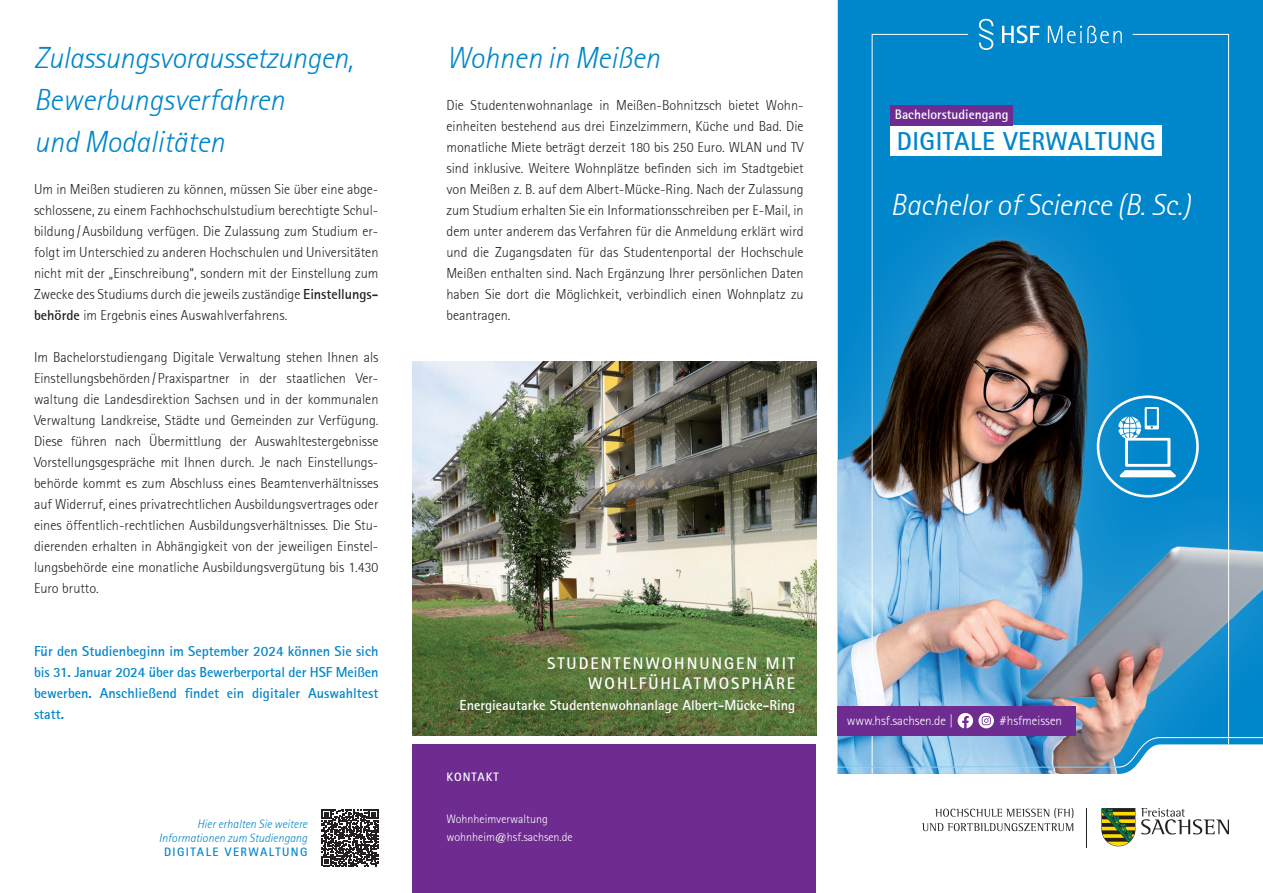
<style>
.page{position:relative;width:1263px;height:893px;background:#fff}
.page>*{position:absolute;margin:0;border:0;box-sizing:border-box;transform-origin:0 0}
.t1{font:italic 300 30px/42px "Rotis Sans Serif";color:#0086cb}
.t2{font:italic 300 30px "Rotis Sans Serif";color:#fff}
.t3{font:700 25.5px "Rotis Sans Serif";letter-spacing:.02em;color:#0086cb}
.t4{font:700 16.5px/19.8px "Rotis Sans Serif";letter-spacing:.12em;color:#fff;text-align:right}
.t5{font:300 14.25px/21px "Rotis Sans Serif";color:#231f20;text-align:justify}
.t6{font:700 14.25px/21px "Rotis Sans Serif";color:#0086cb;text-align:justify}
.t7{font:700 14.25px "Rotis Sans Serif";color:#fff}
.t8{font:700 13.5px "Rotis Sans Serif";color:#fff}
.t9{font:300 13.05px "Rotis Sans Serif";color:#fff}
.t10{font:italic 300 12px/14.4px "Rotis Sans Serif";color:#0086cb;text-align:right}
.t11{font:300 12px/18.6px "Rotis Sans Serif";color:#fff}
.t12{font:700 12px "Rotis Sans Serif";letter-spacing:.12em;color:#0086cb}
.t13{font:700 12px "Rotis Sans Serif";letter-spacing:.08em;color:#fff}
.s1{font-weight:700}
.s2{font-size:13.5px}
</style>
<div class="page">
<svg style="left:922px;top:808px;width:151px;height:23px"></svg>
<svg style="left:1141px;top:808px;width:88px;height:26px"></svg>
<svg style="left:1101px;top:808px;width:34px;height:38px"></svg>
<hr style="left:1087px;top:808px;width:1px;height:39px;background:#231f20">
<div style="left:838px;top:0;width:425px;height:160px;background:#0086cb"></div>
<img style="left:838px;top:222px;width:425px;height:552px">
<img style="left:871px;top:34px;width:358px;height:740px">
<svg style="left:1097px;top:395px;width:102px;height:102px"></svg>
<svg style="left:979px;top:19px;width:14px;height:31px"></svg>
<svg style="left:1002px;top:25px;width:37px;height:18px"></svg>
<svg style="left:1048px;top:26px;width:74px;height:17px"></svg>
<div style="left:890px;top:126px;width:272px;height:30px;background:#fff"></div>
<div style="left:890px;top:105px;width:123px;height:21px;background:#6e2c91"></div>
<div style="left:838px;top:706px;width:238px;height:30px;background:#6e2c91"></div>
<svg style="left:957px;top:713px;width:37px;height:15px"></svg>
<div style="left:412px;top:744px;width:404px;height:149px;background:#6e2c91"></div>
<img style="left:412px;top:362px;width:404px;height:374px">
<svg style="left:321px;top:809px;width:57px;height:57px"></svg>
<h1 class="t1" style="left:34px;top:37px;width:321px">Zulassungsvoraussetzungen,<br>Bewerbungsverfahren<br>und Modalitäten</h1>
<p class="t5" style="left:34px;top:178px;width:346px">Um in Meißen studieren zu können, müssen Sie über eine abge&shy;schlossene, zu einem Fachhochschulstudium berechtigte Schul&shy;bildung /Ausbildung verfügen. Die Zulassung zum Studium er&shy;folgt im Unterschied zu anderen Hochschulen und Universitäten nicht mit der „Einschreibung“, sondern mit der Einstellung zum Zwecke des Studiums durch die jeweils zuständige <span class="s1">Einstellungs&shy;behörde</span> im Ergebnis eines Auswahlverfahrens.</p>
<p class="t5" style="left:34px;top:346px;width:346px">Im Bachelorstudiengang Digitale Verwaltung stehen Ihnen als Einstellungsbehörden/ Praxispartner in der staatlichen Ver&shy;waltung die Landesdirektion Sachsen und in der kommunalen Verwaltung Landkreise, Städte und Gemeinden zur Verfügung.<br>Diese führen nach Übermittlung der Auswahltestergebnisse Vorstellungsgespräche mit Ihnen durch. Je nach Einstellungs&shy;behörde kommt es zum Abschluss eines Beamtenverhältnisses auf Widerruf, eines privatrechtlichen Ausbildungsvertrages oder eines öffentlich-rechtlichen Ausbildungsverhältnisses. Die Stu&shy;dierenden erhalten in Abhängigkeit von der jeweiligen Einstel&shy;lungsbehörde eine monatliche Ausbildungsvergütung bis 1.430<br>Euro brutto.</p>
<p class="t6" style="left:34px;top:640px;width:346px">Für den Studienbeginn im September 2024 können Sie sich bis 31. Januar 2024 über das Bewerberportal der HSF Meißen bewerben. Anschließend findet ein digitaler Auswahltest statt.</p>
<p class="t10" style="left:159px;top:817px;width:150px">Hier erhalten Sie weitere<br>Informationen zum Studiengang</p>
<p class="t12" style="left:164px;top:845px;width:145px">DIGITALE VERWALTUNG</p>
<h1 class="t1" style="left:446px;top:37px;width:215px">Wohnen in Meißen</h1>
<p class="t5" style="left:446px;top:94px;width:359px">Die Studentenwohnanlage in Meißen-Bohnitzsch bietet Wohn&shy;einheiten bestehend aus drei Einzelzimmern, Küche und Bad. Die monatliche Miete beträgt derzeit 180 bis 250 Euro. WLAN und TV sind inklusive. Weitere Wohnplätze befinden sich im Stadtgebiet von Meißen z. B. auf dem Albert-Mücke-Ring. Nach der Zulassung zum Studium erhalten Sie ein Informationsschreiben per E-Mail, in dem unter anderem das Verfahren für die Anmeldung erklärt wird und die Zugangsdaten für das Studentenportal der Hochschule Meißen enthalten sind. Nach Ergänzung Ihrer persönlichen Daten haben Sie dort die Möglichkeit, verbindlich einen Wohnplatz zu beantragen.</p>
<p class="t8" style="left:895px;top:106px;width:115px">Bachelorstudiengang</p>
<h2 class="t3" style="left:897px;top:125px;width:260px">DIGITALE VERWALTUNG</h2>
<h1 class="t2" style="left:890px;top:187px;width:301px">Bachelor of Science (B. Sc.)</h1>
<p class="t4" style="left:547px;top:653px;width:250px">STUDENTENWOHNUNGEN MIT<br>WOHLFÜHLATMOSPHÄRE</p>
<p class="t7" style="left:460px;top:697px;width:337px">Energieautarke Studentenwohnanlage Albert-Mücke-Ring</p>
<p class="t13" style="left:446px;top:770px;width:54px">KONTAKT</p>
<p class="t11" style="left:446px;top:809px;width:128px">Wohnheimverwaltung wohnheim@hsf.sachsen.de</p>
<p class="t9" style="left:847px;top:713px;width:108px">www.hsf.sachsen.de |</p>
<p class="t9" style="left:999px;top:713px;width:65px"><span class="s2">#</span>hsfmeissen</p>
</div>
